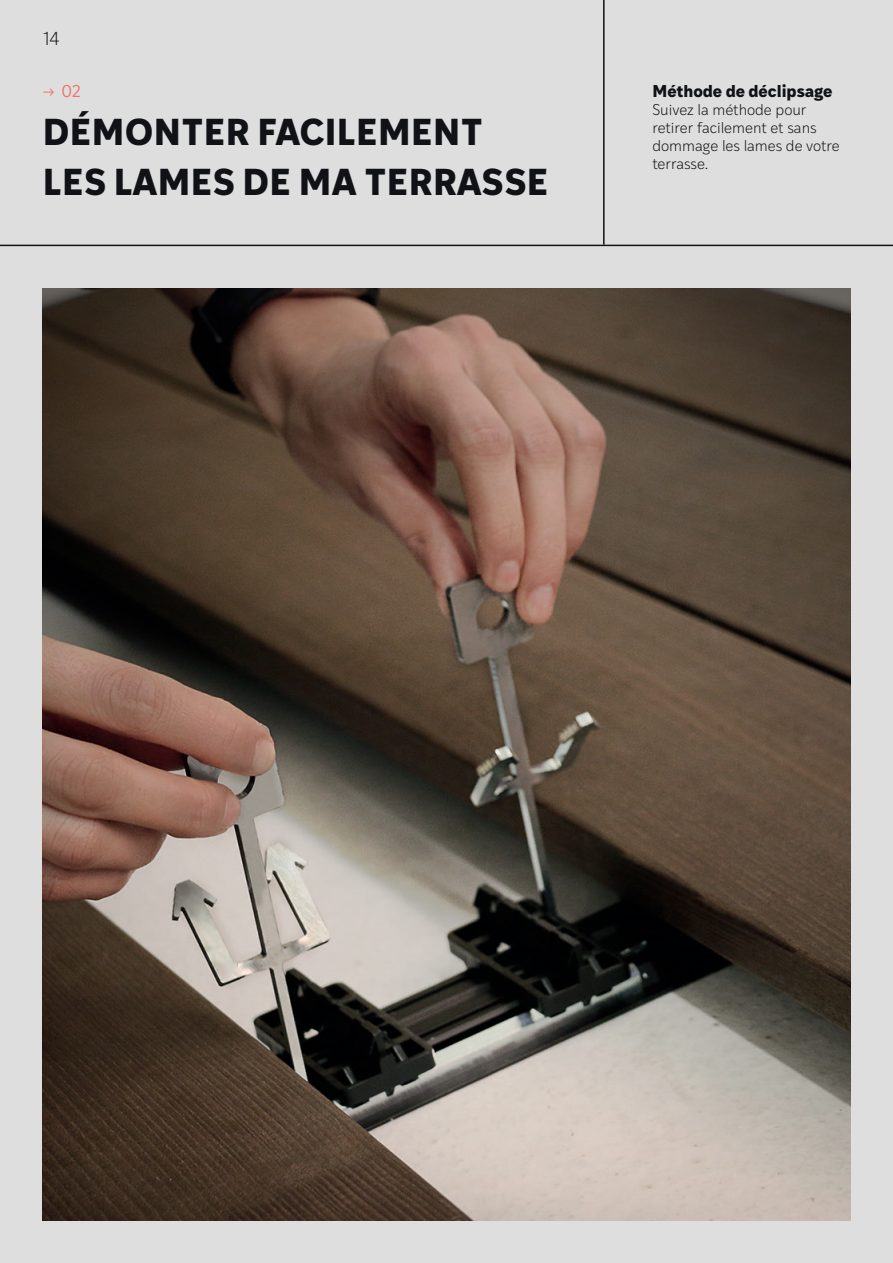
<style>
.page{position:relative;width:893px;height:1263px;background:#dedede}
.page>*{position:absolute;margin:0;border:0;box-sizing:border-box;transform-origin:0 0}
.t1{font:700 36px "Ivy Style Sans";letter-spacing:.01em;color:#101216}
.t2{font:300 18px "Ivy Style Sans";color:#101216}
.t3{font:700 16.5px "Ivy Style Sans";color:#101216}
.t4{font:16.5px "Ivy Style Sans";color:#f27267}
.t5{font:300 15px/18px "Ivy Style Sans";letter-spacing:-.01em;color:#101216}
.s1{font-size:13.5px}
</style>
<div class="page">
<hr style="left:0;top:245px;width:893px;height:1px;background:#101216">
<hr style="left:603px;top:0;width:2px;height:245px;background:#101216">
<img style="left:43px;top:289px;width:807px;height:931px">
<p class="t2" style="left:43px;top:26px;width:19px">14</p>
<p class="t4" style="left:43px;top:80px;width:40px"><span class="s1">→</span> 02</p>
<p class="t3" style="left:652px;top:78px;width:182px">Méthode de déclipsage</p>
<p class="t5" style="left:652px;top:100px;width:189px">Suivez la méthode pour retirer facilement et sans dommage les lames de votre terrasse.</p>
<p class="t1" style="left:43px;top:103px;width:442px">DÉMONTER FACILEMENT</p>
<p class="t1" style="left:43px;top:152px;width:507px">LES LAMES DE MA TERRASSE</p>
</div>
